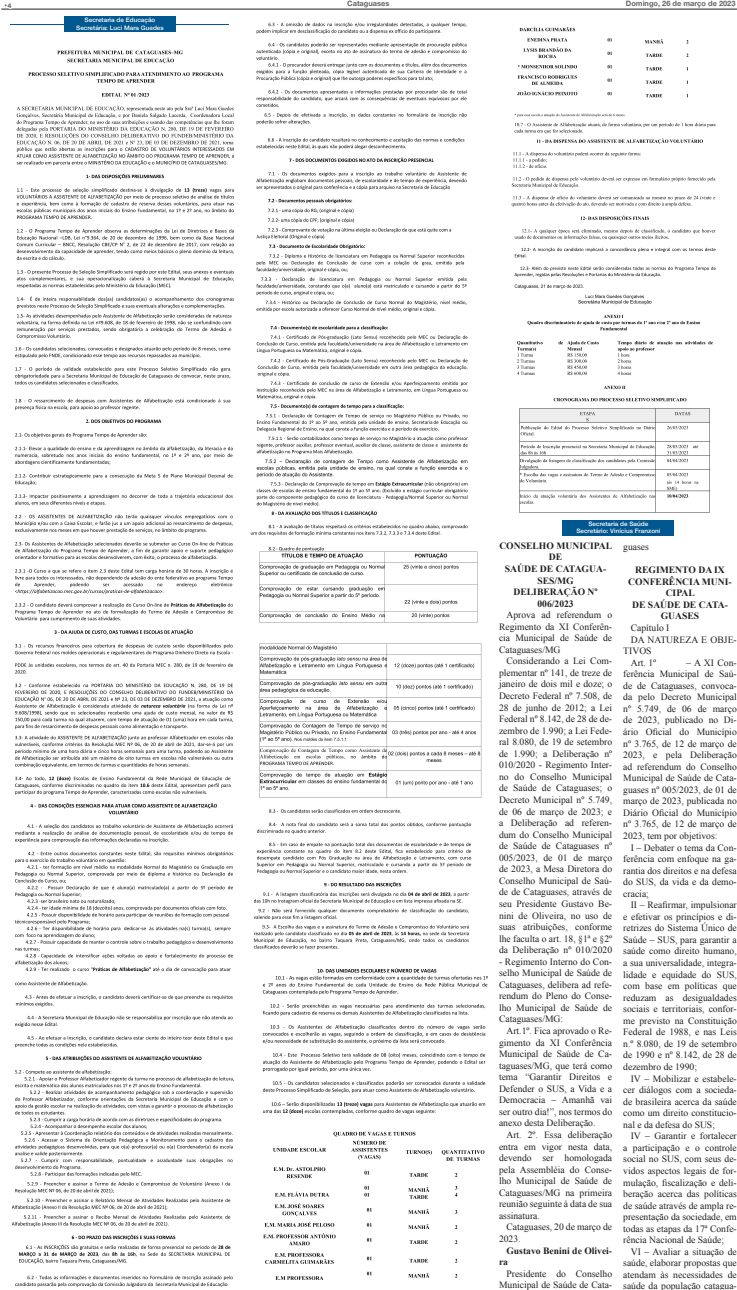
<style>
.page{position:relative;width:737px;height:1290px;background:#fff}
.page>*{position:absolute;margin:0;border:0;box-sizing:border-box;transform-origin:0 0}
.No_Spacing{font:9.62px/11.5px "Times New Roman";color:#231f20;text-align:justify}
.No_Spacing-2{font:700 9.62px/11.5px "Times New Roman";color:#231f20;text-align:center}
.t1{font:7.88px "Times New Roman";color:#6c6d70}
.t2{font:700 7.44px "Helvetica Neue LT Std";color:#636366}
.t3{font:500 6.12px "Helvetica Neue LT Std";color:#fff;scale:1.05 1}
.s1{font-family:"Futura";font-weight:700;font-size:7px}
</style>
<div class="page">
<hr style="left:10px;top:24px;width:218px;height:1px;background:#015890">
<img style="left:16px;top:50px;width:218px;height:289px">
<img style="left:15px;top:346px;width:218px;height:310px">
<img style="left:15px;top:663px;width:218px;height:309px">
<img style="left:11px;top:981px;width:223px;height:306px">
<img style="left:256px;top:22px;width:211px;height:290px">
<img style="left:250px;top:325px;width:228px;height:298px">
<img style="left:253px;top:643px;width:229px;height:307px">
<img style="left:262px;top:968px;width:226px;height:312px">
<img style="left:511px;top:26px;width:205px;height:279px">
<img style="left:517px;top:314px;width:196px;height:199px">
<div style="left:563px;top:520px;width:111px;height:16px;background:#015890"></div>
<div style="left:65px;top:17px;width:111px;height:15px;background:#015890"></div>
<hr style="left:1px;top:9px;width:736px;height:1px;background:#231f20">
<svg style="left:3px;top:8px;width:10px;height:2px"></svg>
<p class="t1" style="left:5px;top:0;width:8px">•<span class="s1">4</span></p>
<p class="t2" style="left:347px;top:-1px;width:44px">Cataguases</p>
<p class="t2" style="left:626px;top:-1px;width:111px">Domingo, 26 de março de 2023</p>
<p class="t3" style="left:85px;top:16px;width:69px">Secretaria de Educação</p>
<p class="t3" style="left:76px;top:24px;width:85px">Secretária: Luci Mara Guedes</p>
<p class="t3" style="left:588px;top:520px;width:59px">Secretaria de Saúde</p>
<p class="t3" style="left:576px;top:527px;width:81px">Secretário: Vinícius Franzoni</p>
<p class="No_Spacing-2" style="left:499px;top:540px;width:114px">CONSELHO MUNICIPAL<br>DE</p>
<p class="No_Spacing-2" style="left:505px;top:563px;width:103px">SAÚDE DE CATAGUA-<br>SES/MG</p>
<p class="No_Spacing-2" style="left:513px;top:586px;width:86px">DELIBERAÇÃO Nº<br>006/2023</p>
<p class="No_Spacing" style="left:499px;top:609px;width:115px;text-indent:7px">Aprova ad referendum o Regimento da XI Conferên&shy;cia Municipal de Saúde de Cataguases/MG</p>
<p class="No_Spacing" style="left:499px;top:655px;width:115px;text-indent:7px">Considerando a Lei Com&shy;plementar nº 141, de treze de janeiro de dois mil e doze; o Decreto Federal nº 7.508, de 28 de junho de 2012; a Lei Federal nº 8.142, de 28 de de&shy;zembro de 1.990; a Lei Fede&shy;ral 8.080, de 19 de setembro de 1.990; a Deliberação nº 010/2020 - Regimento Inter&shy;no do Conselho Municipal de Saúde de Cataguases; o Decreto Municipal nº 5.749, de 06 de março de 2023; e a Deliberação ad referen&shy;dum do Conselho Municipal de Saúde de Cataguases nº 005/2023, de 01 de março de 2023, a Mesa Diretora do Conselho Municipal de Saú&shy;de de Cataguases, através de seu Presidente Gustavo Be&shy;nini de Oliveira, no uso de suas atribuições, conforme lhe faculta o art. 18, §1ª e §2º da Deliberação nº 010/2020</p>
<p class="No_Spacing" style="left:499px;top:955px;width:115px">- Regimento Interno do Con&shy;selho Municipal de Saúde de Cataguases, delibera ad refe&shy;rendum do Pleno do Conse&shy;lho Municipal de Saúde de Cataguases/MG:</p>
<p class="No_Spacing" style="left:499px;top:1025px;width:115px;text-indent:7px">Art.1º. Fica aprovado o Re&shy;gimento da XI Conferência Municipal de Saúde de Ca&shy;taguases/MG, que terá como tema “Garantir Direitos e Defender o SUS, a Vida e a Democracia – Amanhã vai ser outro dia!”, nos termos do anexo desta Deliberação.</p>
<p class="No_Spacing" style="left:499px;top:1129px;width:115px;text-indent:7px">Art. 2º. Essa deliberação entra em vigor nesta data, devendo ser homologada pela Assembléia do Conse&shy;lho Municipal de Saúde de Cataguases/MG na primeira reunião seguinte à data de sua assinatura.</p>
<p class="No_Spacing" style="left:499px;top:1221px;width:115px;text-indent:7px">Cataguases, 20 de março de<br>2023.</p>
<p class="No_Spacing-2" style="left:499px;top:1244px;width:115px;text-align:left;text-indent:7px">Gustavo Benini de Olivei&shy;ra</p>
<p class="No_Spacing" style="left:499px;top:1267px;width:115px;text-align:right">Presidente do Conselho<br>Municipal de Saúde de Cata-</p>
<p class="No_Spacing" style="left:623px;top:541px;width:27px">guases</p>
<p class="No_Spacing-2" style="left:635px;top:564px;width:91px">REGIMENTO DA IX</p>
<p class="No_Spacing-2" style="left:628px;top:575px;width:105px">CONFERÊNCIA MUNI-<br>CIPAL</p>
<p class="No_Spacing-2" style="left:632px;top:599px;width:97px">DE SAÚDE DE CATA-<br>GUASES</p>
<p class="No_Spacing" style="left:630px;top:622px;width:40px">Capítulo I</p>
<p class="No_Spacing" style="left:623px;top:633px;width:115px;text-indent:7px">DA NATUREZA E OBJE-<br>TIVOS</p>
<p class="No_Spacing" style="left:630px;top:656px;width:27px">Art. 1º</p>
<p class="No_Spacing" style="left:623px;top:656px;width:115px;text-indent:63px">– A XI Con&shy;ferência Municipal de Saú&shy;de de Cataguases, convoca&shy;da pelo Decreto Municipal nº 5.749, de 06 de março de 2023, publicado no Di&shy;ário Oficial do Município nº 3.765, de 12 de março de 2023, e pela Deliberação ad referendum do Conselho Municipal de Saúde de Cata&shy;guases nº 005/2023, de 01 de março de 2023, publicada no Diário Oficial do Município nº 3.765, de 12 de março de 2023, tem por objetivos:</p>
<p class="No_Spacing" style="left:623px;top:841px;width:115px;text-indent:7px">I – Debater o tema da Con&shy;ferência com enfoque na ga&shy;rantia dos direitos e na defesa do SUS, da vida e da demo&shy;cracia;</p>
<p class="No_Spacing" style="left:623px;top:899px;width:115px;text-indent:7px">II – Reafirmar, impulsionar e efetivar os princípios e di&shy;retrizes do Sistema Único de Saúde – SUS, para garantir a saúde como direito humano, a sua universalidade, integra&shy;lidade e equidade do SUS, com base em políticas que reduzam as desigualdades sociais e territoriais, confor&shy;me previsto na Constituição Federal de 1988, e nas Leis n.º 8.080, de 19 de setembro de 1990 e nº 8.142, de 28 de dezembro de 1990;</p>
<p class="No_Spacing" style="left:623px;top:1072px;width:115px;text-indent:7px">IV – Mobilizar e estabele&shy;cer diálogos com a socieda&shy;de brasileira acerca da saúde como um direito constitucio&shy;nal e da defesa do SUS;</p>
<p class="No_Spacing" style="left:623px;top:1130px;width:115px;text-indent:7px">IV – Garantir e fortalecer a participação e o controle social no SUS, com seus de&shy;vidos aspectos legais de for&shy;mulação, fiscalização e deli&shy;beração acerca das políticas de saúde através de ampla re&shy;presentação da sociedade, em todas as etapas da 17ª Confe&shy;rência Nacional de Saúde;</p>
<p class="No_Spacing" style="left:623px;top:1245px;width:115px;text-indent:7px">VI – Avaliar a situação de saúde, elaborar propostas que atendam às necessidades de saúde da população catagua-</p>
</div>
